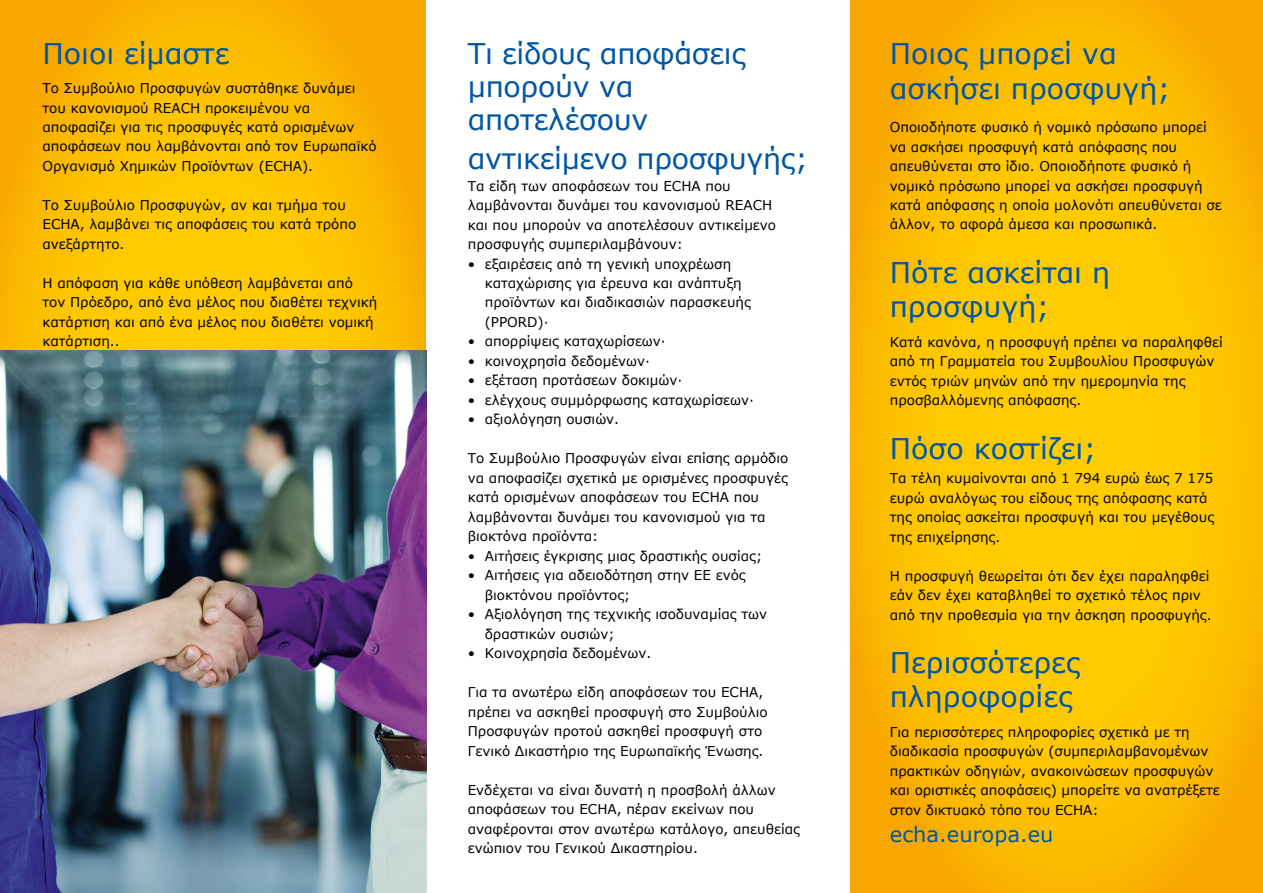
<style>
.page{position:relative;width:1263px;height:893px;background:#fff}
.page>*{position:absolute;margin:0;border:0;box-sizing:border-box;transform-origin:0 0}
.t1{font:28.5px/34.2px "Verdana";color:#0056a4}
.t2{font:21px "Verdana";color:#0056a4}
.t3{font:13.5px/19.5px "Verdana";color:#000}
</style>
<div class="page">
<svg style="left:850px;top:0;width:413px;height:893px;background:#fcbf00"></svg>
<svg style="left:0;top:0;width:425px;height:351px;background:#fbbc00"></svg>
<img style="left:0;top:351px;width:426px;height:542px">
<h1 class="t1" style="left:43px;top:37px;width:188px">Ποιοι είμαστε</h1>
<p class="t3" style="left:43px;top:78px;width:336px">Το Συμβούλιο Προσφυγών συστάθηκε δυνάμει του κανονισμού REACH προκειμένου να αποφασίζει για τις προσφυγές κατά ορισμένων αποφάσεων που λαμβάνονται από τον Ευρωπαϊκό Οργανισμό Χημικών Προϊόντων (ECHA).</p>
<p class="t3" style="left:43px;top:195px;width:315px">Το Συμβούλιο Προσφυγών, αν και τμήμα του<br>ECHA, λαμβάνει τις αποφάσεις του κατά τρόπο ανεξάρτητο.</p>
<p class="t3" style="left:43px;top:273px;width:336px">Η απόφαση για κάθε υπόθεση λαμβάνεται από τον Πρόεδρο, από ένα μέλος που διαθέτει τεχνική κατάρτιση και από ένα μέλος που διαθέτει νομική κατάρτιση..</p>
<h1 class="t1" style="left:468px;top:37px;width:280px;line-height:33px">Τι είδους αποφάσεις μπορούν να αποτελέσουν</h1>
<h1 class="t1" style="left:468px;top:142px;width:342px">αντικείμενο προσφυγής;</h1>
<p class="t3" style="left:468px;top:176px;width:310px">Τα είδη των αποφάσεων του ECHA που λαμβάνονται δυνάμει του κανονισμού REACH και που μπορούν να αποτελέσουν αντικείμενο προσφυγής συμπεριλαμβάνουν:</p>
<p class="t3" style="left:485px;top:254px;width:268px;text-indent:-17px">• εξαιρέσεις από τη γενική υποχρέωση καταχώρισης για έρευνα και ανάπτυξη προϊόντων και διαδικασιών παρασκευής (PPORD)·</p>
<p class="t3" style="left:468px;top:332px;width:200px">• απορρίψεις καταχωρίσεων·</p>
<p class="t3" style="left:468px;top:351px;width:184px">• κοινοχρησία δεδομένων·</p>
<p class="t3" style="left:468px;top:371px;width:216px">• εξέταση προτάσεων δοκιμών·</p>
<p class="t3" style="left:468px;top:390px;width:288px">• ελέγχους συμμόρφωσης καταχωρίσεων·</p>
<p class="t3" style="left:468px;top:410px;width:153px">• αξιολόγηση ουσιών.</p>
<p class="t3" style="left:468px;top:449px;width:322px">Το Συμβούλιο Προσφυγών είναι επίσης αρμόδιο να αποφασίζει σχετικά με ορισμένες προσφυγές κατά ορισμένων αποφάσεων του ECHA που λαμβάνονται δυνάμει του κανονισμού για τα βιοκτόνα προϊόντα:</p>
<p class="t3" style="left:468px;top:546px;width:296px">• Αιτήσεις έγκρισης μιας δραστικής ουσίας;</p>
<p class="t3" style="left:485px;top:566px;width:262px;text-indent:-17px">• Αιτήσεις για αδειοδότηση στην ΕΕ ενός βιοκτόνου προϊόντος;</p>
<p class="t3" style="left:485px;top:605px;width:284px;text-indent:-17px">• Αξιολόγηση της τεχνικής ισοδυναμίας των δραστικών ουσιών;</p>
<p class="t3" style="left:468px;top:644px;width:185px">• Κοινοχρησία δεδομένων.</p>
<p class="t3" style="left:468px;top:683px;width:301px">Για τα ανωτέρω είδη αποφάσεων του ECHA, πρέπει να ασκηθεί προσφυγή στο Συμβούλιο Προσφυγών προτού ασκηθεί προσφυγή στο Γενικό Δικαστήριο της Ευρωπαϊκής Ένωσης.</p>
<p class="t3" style="left:468px;top:780px;width:334px">Ενδέχεται να είναι δυνατή η προσβολή άλλων αποφάσεων του ECHA, πέραν εκείνων που αναφέρονται στον ανωτέρω κατάλογο, απευθείας ενώπιον του Γενικού Δικαστηρίου.</p>
<h1 class="t1" style="left:890px;top:37px;width:282px">Ποιος μπορεί να ασκήσει προσφυγή;</h1>
<p class="t3" style="left:890px;top:117px;width:334px">Οποιοδήποτε φυσικό ή νομικό πρόσωπο μπορεί να ασκήσει προσφυγή κατά απόφασης που απευθύνεται στο ίδιο. Οποιοδήποτε φυσικό ή νομικό πρόσωπο μπορεί να ασκήσει προσφυγή κατά απόφασης η οποία μολονότι απευθύνεται σε άλλον, το αφορά άμεσα και προσωπικά.</p>
<h1 class="t1" style="left:890px;top:255px;width:222px">Πότε ασκείται η προσφυγή;</h1>
<p class="t3" style="left:890px;top:332px;width:334px">Κατά κανόνα, η προσφυγή πρέπει να παραληφθεί από τη Γραμματεία του Συμβουλίου Προσφυγών εντός τριών μηνών από την ημερομηνία της προσβαλλόμενης απόφασης.</p>
<h1 class="t1" style="left:890px;top:431px;width:208px">Πόσο κοστίζει;</h1>
<p class="t3" style="left:890px;top:468px;width:326px">Τα τέλη κυμαίνονται από 1 794 ευρώ έως 7 175 ευρώ αναλόγως του είδους της απόφασης κατά της οποίας ασκείται προσφυγή και του μεγέθους της επιχείρησης.</p>
<p class="t3" style="left:890px;top:566px;width:323px">Η προσφυγή θεωρείται ότι δεν έχει παραληφθεί εάν δεν έχει καταβληθεί το σχετικό τέλος πριν από την προθεσμία για την άσκηση προσφυγής.</p>
<h1 class="t1" style="left:890px;top:645px;width:192px">Περισσότερες πληροφορίες</h1>
<p class="t3" style="left:890px;top:722px;width:331px">Για περισσότερες πληροφορίες σχετικά με τη διαδικασία προσφυγών (συμπεριλαμβανομένων πρακτικών οδηγιών, ανακοινώσεων προσφυγών και οριστικές αποφάσεις) μπορείτε να ανατρέξετε στον δικτυακό τόπο του ECHA:</p>
<h2 class="t2" style="left:890px;top:819px;width:165px">echa.europa.eu</h2>
</div>
